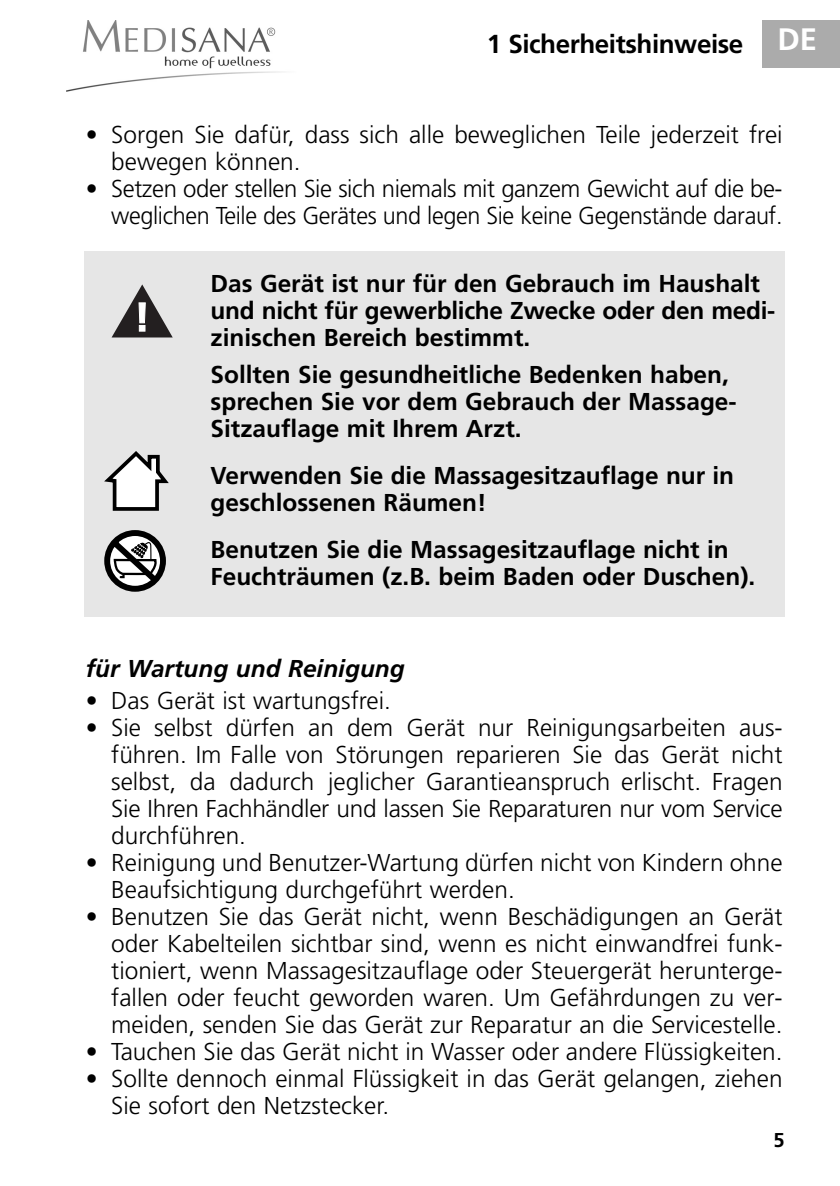
<style>
.page{position:relative;width:840px;height:1186px;background:#fff}
.page>*{position:absolute;margin:0;border:0;box-sizing:border-box;transform-origin:0 0}
.t1{font:700 26px "Frutiger";letter-spacing:-.015em;color:#000}
.t2{font:300 24.4px/27px "Frutiger";color:#000}
.t3{font:700 24.4px/27px "Frutiger";color:#000}
.t4{font:italic 700 24.4px "Frutiger";color:#000}
.t5{font:700 20px "Frutiger";color:#000}
.s1{font-size:31px;color:#fff}
</style>
<div class="page">
<svg style="left:66px;top:20px;width:773px;height:597px"></svg>
<p class="t1" style="left:486px;top:33px;width:331px">1 Sicherheitshinweise <span class="s1">DE</span></p>
<p class="t2" style="left:111px;top:123px;width:672px;text-indent:-26px">• Sorgen Sie dafür, dass sich alle beweglichen Teile jederzeit frei bewegen können.</p>
<p class="t2" style="left:86px;top:177px;width:698px;text-align:right">• Setzen oder stellen Sie sich niemals mit ganzem Gewicht auf die be&shy;weglichen Teile des Gerätes und legen Sie keine Gegenstände darauf.</p>
<p class="t3" style="left:210px;top:272px;width:566px">Das Gerät ist nur für den Gebrauch im Haushalt und nicht für gewerbliche Zwecke oder den medi&shy;zinischen Bereich bestimmt.</p>
<p class="t3" style="left:210px;top:363px;width:527px">Sollten Sie gesundheitliche Bedenken haben, sprechen Sie vor dem Gebrauch der Massage-<br>Sitzauflage mit Ihrem Arzt.</p>
<p class="t3" style="left:210px;top:464px;width:525px">Verwenden Sie die Massagesitzauflage nur in geschlossenen Räumen!</p>
<p class="t3" style="left:210px;top:538px;width:546px">Benutzen Sie die Massagesitzauflage nicht in<br>Feuchträumen (z.B. beim Baden oder Duschen).</p>
<p class="t4" style="left:86px;top:658px;width:320px">für Wartung und Reinigung</p>
<p class="t2" style="left:86px;top:689px;width:306px">• Das Gerät ist wartungsfrei.</p>
<p class="t2" style="left:111px;top:716px;width:672px;text-align:justify;text-indent:-26px">• Sie selbst dürfen an dem Gerät nur Reinigungsarbeiten aus&shy;führen. Im Falle von Störungen reparieren Sie das Gerät nicht selbst, da dadurch jeglicher Garantieanspruch erlischt. Fragen Sie Ihren Fachhändler und lassen Sie Reparaturen nur vom Service durchführen.</p>
<p class="t2" style="left:111px;top:851px;width:672px;text-indent:-26px">• Reinigung und Benutzer-Wartung dürfen nicht von Kindern ohne<br>Beaufsichtigung durchgeführt werden.</p>
<p class="t2" style="left:111px;top:905px;width:672px;text-align:justify;text-indent:-26px">• Benutzen Sie das Gerät nicht, wenn Beschädigungen an Gerät oder Kabelteilen sichtbar sind, wenn es nicht einwandfrei funk&shy;tioniert, wenn Massagesitzauflage oder Steuergerät herunterge&shy;fallen oder feucht geworden waren. Um Gefährdungen zu ver&shy;meiden, senden Sie das Gerät zur Reparatur an die Servicestelle.</p>
<p class="t2" style="left:86px;top:1040px;width:698px">• Tauchen Sie das Gerät nicht in Wasser oder andere Flüssigkeiten.</p>
<p class="t2" style="left:111px;top:1067px;width:672px;text-indent:-26px">• Sollte dennoch einmal Flüssigkeit in das Gerät gelangen, ziehen<br>Sie sofort den Netzstecker.</p>
<p class="t5" style="left:773px;top:1131px;width:13px">5</p>
</div>
